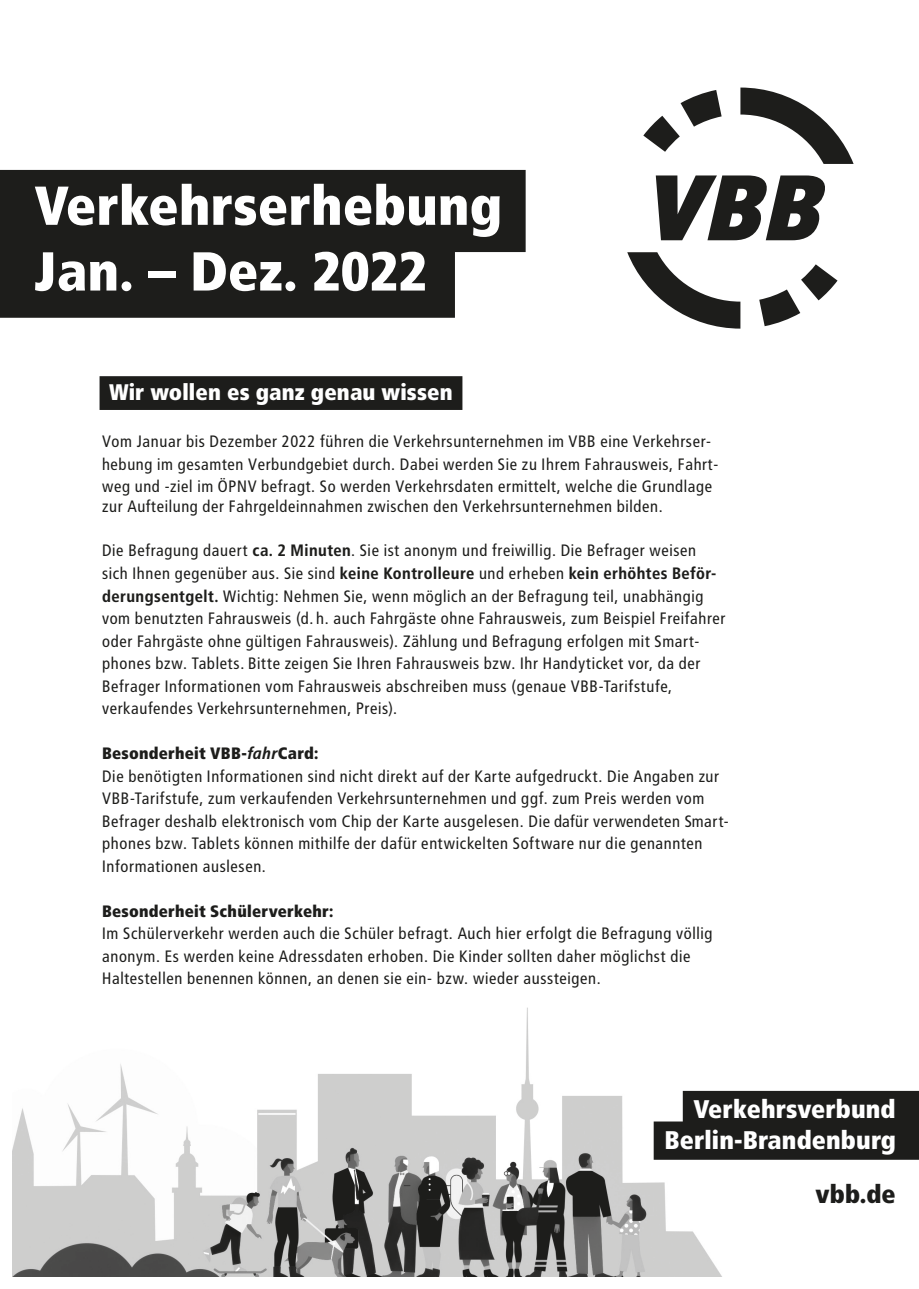
<style>
.page{position:relative;width:919px;height:1289px;background:#fff}
.page>*{position:absolute;margin:0;border:0;box-sizing:border-box;transform-origin:0 0}
.t1{font:900 54.75px/65.7px "Transit";color:#fff}
.t2{font:900 25.5px/30.6px "Transit Pro";color:#fff;text-align:right}
.t3{font:900 25.5px "Transit Pro";color:#1d1d1b}
.t4{font:900 22.5px "Transit Pro";color:#fff}
.t5{font:16.5px/22.5px "Transit Pro";color:#1d1d1b}
.t6{font:16.5px/22.5px "Transit";color:#1d1d1b}
.t7{font:900 16.5px "Transit Pro";letter-spacing:.01em;color:#1d1d1b}
.s1{font-weight:700}
.s2{font-weight:900}
.s3{font-weight:700;font-style:italic}
</style>
<div class="page">
<img style="left:13px;top:87px;width:893px;height:1189px">
<div style="left:682px;top:1090px;width:236px;height:39px;background:#1d1d1b"></div>
<div style="left:653px;top:1121px;width:265px;height:38px;background:#1d1d1b"></div>
<div style="left:0;top:170px;width:525px;height:82px;background:#1d1d1b"></div>
<div style="left:0;top:236px;width:455px;height:82px;background:#1d1d1b"></div>
<div style="left:99px;top:376px;width:363px;height:34px;background:#1d1d1b"></div>
<svg style="left:627px;top:252px;width:113px;height:76px"></svg>
<svg style="left:740px;top:88px;width:113px;height:76px"></svg>
<svg style="left:759px;top:264px;width:78px;height:62px"></svg>
<svg style="left:643px;top:90px;width:78px;height:62px"></svg>
<svg style="left:655px;top:175px;width:171px;height:65px"></svg>
<h1 class="t1" style="left:34px;top:172px;width:469px">Verkehrserhebung<br>Jan. – Dez. 2022</h1>
<h3 class="t4" style="left:109px;top:379px;width:345px">Wir wollen es ganz genau wissen</h3>
<p class="t6" style="left:102px;top:430px;width:618px">Vom Januar bis Dezember 2022 führen die Verkehrsunternehmen im VBB eine Verkehrser&shy;hebung im gesamten Verbundgebiet durch. Dabei werden Sie zu Ihrem Fahrausweis, Fahrt&shy;weg und -ziel im ÖPNV befragt. So werden Verkehrsdaten ermittelt, welche die Grundlage</p>
<p class="t6" style="left:102px;top:495px;width:562px">zur Aufteilung der Fahr geldeinnahmen zwischen den Verkehrsunternehmen bilden.</p>
<p class="t5" style="left:102px;top:539px;width:625px">Die Befragung dauert <span class="s1">ca. 2 Minuten</span>. Sie ist anonym und freiwillig. Die Befrager weisen sich Ihnen gegenüber aus. Sie sind <span class="s1">keine Kontrolleure</span> und erheben <span class="s1">kein erhöhtes Beför&shy;derungsentgelt.</span> Wichtig: Nehmen Sie, wenn möglich an der Befragung teil, unabhängig vom benutzten Fahrausweis (d. h. auch Fahrgäste ohne Fahrausweis, zum Beispiel Frei fahrer oder Fahrgäste ohne gültigen Fahrausweis). Zählung und Befragung erfolgen mit Smart&shy;phones bzw. Tablets. Bitte zeigen Sie Ihren Fahrausweis bzw. Ihr Handyticket vor, da der Befrager Informationen vom Fahrausweis abschreiben muss (genaue VBB-Tarifstufe,<br>ver kaufendes Verkehrsunternehmen, Preis).</p>
<p class="t5" style="left:102px;top:742px;width:628px"><span class="s2">Besonderheit VBB-</span><span class="s3">fahr</span><span class="s2">Card:<br></span>Die benötigten Informationen sind nicht direkt auf der Karte aufgedruckt. Die Angaben zur VBB-Tarifstufe, zum verkaufenden Verkehrsunternehmen und ggf. zum Preis werden vom Befrager deshalb elektronisch vom Chip der Karte ausgelesen. Die dafür verwendeten Smart&shy;phones bzw. Tablets können mithilfe der dafür entwickelten Software nur die genannten Informationen auslesen.</p>
<p class="t7" style="left:102px;top:901px;width:233px">Besonderheit Schülerverkehr:</p>
<p class="t5" style="left:102px;top:922px;width:612px">Im Schülerverkehr werden auch die Schüler befragt. Auch hier erfolgt die Befragung völlig anonym. Es werden keine Adressdaten erhoben. Die Kinder sollten daher möglichst die<br>Haltestellen benennen können, an denen sie ein- bzw. wieder aussteigen.</p>
<h2 class="t2" style="left:664px;top:1094px;width:233px">Verkehrsverbund<br>Berlin-Brandenburg</h2>
<h2 class="t3" style="left:815px;top:1179px;width:82px">vbb.de</h2>
</div>
